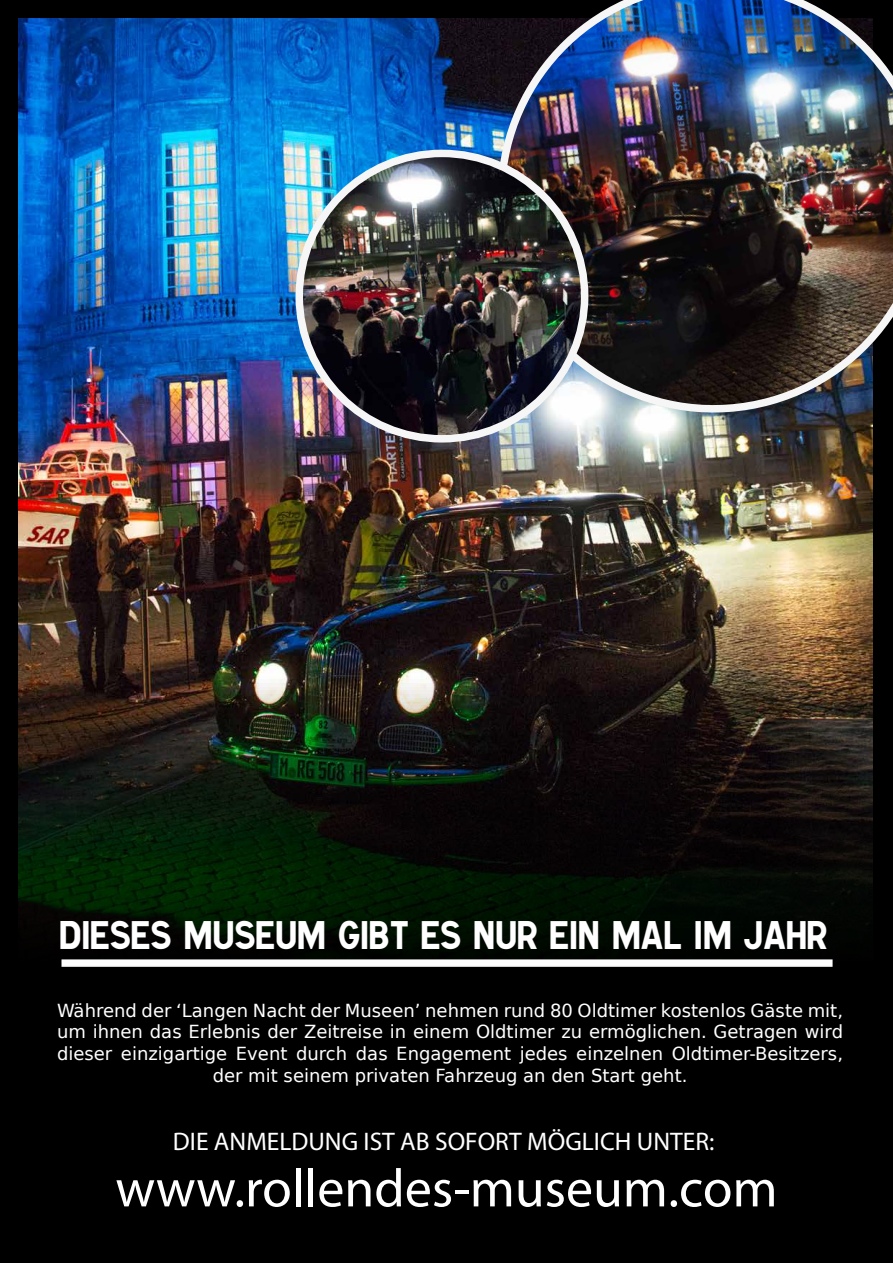
<style>
.page{position:relative;width:893px;height:1263px;background:#000}
.page>*{position:absolute;margin:0;border:0;box-sizing:border-box;transform-origin:0 0}
.t1{font:54px "Myriad Pro";color:#fff}
.t2{font:39px "Caracteres L1";color:#fff}
.t3{font:25.5px "Myriad Pro";color:#fff}
.t4{font:18px/21.6px "DejaVu Sans";color:#fff;text-align:center}
</style>
<div class="page">
<img style="left:19px;top:18px;width:853px;height:946px">
<img style="left:478px;top:0;width:415px;height:432px">
<img style="left:299px;top:153px;width:286px;height:286px;border-radius:143px">
<div style="left:295px;top:150px;width:293px;height:292px;border:8px solid #f6f6f6;border-radius:50%"></div>
<div style="left:62px;top:959px;width:770px;height:8px;background:#fff"></div>
<h2 class="t2" style="left:60px;top:914px;width:769px">DIESES MUSEUM GIBT ES NUR EIN MAL IM JAHR</h2>
<p class="t4" style="left:57px;top:999px;width:788px">Während der ‘Langen Nacht der Museen’ nehmen rund 80 Oldtimer kostenlos Gäste mit, um ihnen das Erlebnis der Zeitreise in einem Oldtimer zu ermöglichen. Getragen wird dieser einzigartige Event durch das Engagement jedes einzelnen Oldtimer-Besitzers, der mit seinem privaten Fahrzeug an den Start geht.</p>
<h3 class="t3" style="left:173px;top:1126px;width:543px">DIE ANMELDUNG IST AB SOFORT MÖGLICH UNTER:</h3>
<h1 class="t1" style="left:115px;top:1155px;width:664px">www.rollendes-museum.com</h1>
</div>
